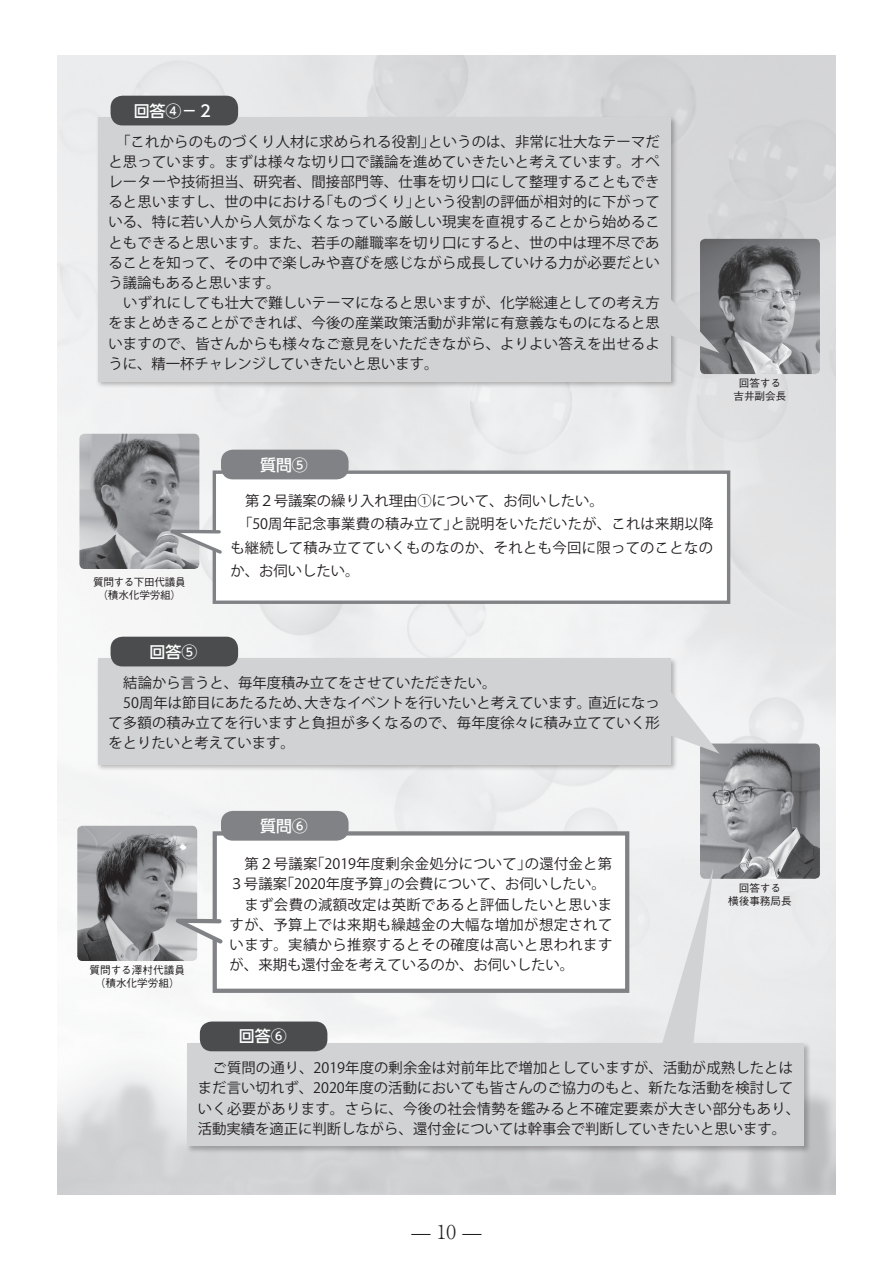
<style>
.page{position:relative;width:893px;height:1263px;background:#fff}
.page>*{position:absolute;margin:0;border:0;box-sizing:border-box;transform-origin:0 0}
.t1{font:300 19.2px "Ryumin Pro";color:#231f20}
.t2{font:500 15.9px "UD Shin Go Pro";color:#fff}
.t3{font:14.4px/20.2px "Koz Go Pro";letter-spacing:.01em;color:#231f20;text-align:justify}
.t4{font:14.4px "Koz Go Pro";letter-spacing:.03em;color:#231f20}
.t5{font:500 10.65px/12.8px "Gothic BBB Pro";color:#231f20;text-align:center}
.t6{font:500 10.65px/12.8px "Gothic BBB Pro";letter-spacing:-.025em;color:#231f20;text-align:center}
</style>
<div class="page">
<img style="left:57px;top:55px;width:779px;height:1140px">
<img style="left:79px;top:434px;width:120px;height:135px">
<img style="left:700px;top:743px;width:120px;height:136px">
<img style="left:700px;top:239px;width:120px;height:135px">
<img style="left:77px;top:826px;width:120px;height:135px">
<div style="left:213px;top:470px;width:517px;height:134px;background:#fff;border:3px solid #808285"></div>
<div style="left:213px;top:831px;width:416px;height:162px;background:#fff;border:4px solid #808285"></div>
<svg style="left:155px;top:528px;width:67px;height:28px"></svg>
<svg style="left:159px;top:916px;width:64px;height:31px"></svg>
<div style="left:96px;top:656px;width:582px;height:116px;background:#231f20;opacity:.3"></div>
<div style="left:98px;top:658px;width:572px;height:106px;background:#d1d2d4"></div>
<div style="left:96px;top:115px;width:582px;height:274px;background:#231f20;opacity:.3"></div>
<div style="left:98px;top:117px;width:572px;height:264px;background:#d1d2d4"></div>
<div style="left:185px;top:1042px;width:626px;height:111px;background:#231f20;opacity:.3"></div>
<div style="left:187px;top:1043px;width:617px;height:103px;background:#d1d2d4"></div>
<svg style="left:670px;top:685px;width:49px;height:69px"></svg>
<svg style="left:660px;top:868px;width:53px;height:175px;background:#e3e3e5"></svg>
<svg style="left:670px;top:293px;width:49px;height:60px;background:#b2b3b5"></svg>
<div style="left:221px;top:450px;width:128px;height:29px;background:#808285;border-radius:12px"></div>
<div style="left:221px;top:811px;width:128px;height:30px;background:#808285;border-radius:12px"></div>
<div style="left:111px;top:637px;width:127px;height:29px;background:#4b4c4d;border-radius:12px"></div>
<div style="left:111px;top:96px;width:127px;height:29px;background:#4b4c4d;border-radius:12px"></div>
<div style="left:200px;top:1021px;width:127px;height:30px;background:#4b4c4d;border-radius:12px"></div>
<p class="t2" style="left:134px;top:98px;width:81px">回答④－２</p>
<p class="t3" style="left:108px;top:132px;width:553px;text-indent:8px">「これからのものづくり人材に求められる役割」というのは、非常に壮大なテーマだと思っています。まずは様々な切り口で議論を進めていきたいと考えています。オペレーターや技術担当、研究者、間接部門等、仕事を切り口にして整理することもできると思いますし、世の中における「ものづくり」という役割の評価が相対的に下がっている、特に若い人から人気がなくなっている厳しい現実を直視することから始めることもできると思います。また、若手の離職率を切り口にすると、世の中は理不尽であることを知って、その中で楽しみや喜びを感じながら成長していける力が必要だという議論もあると思います。</p>
<p class="t3" style="left:108px;top:293px;width:553px;text-indent:15px">いずれにしても壮大で難しいテーマになると思いますが、化学総連としての考え方をまとめきることができれば、今後の産業政策活動が非常に有意義なものになると思いますので、皆さんからも様々なご意見をいただきながら、よりよい答えを出せるように、精一杯チャレンジしていきたいと思います。</p>
<p class="t5" style="left:733px;top:375px;width:55px">回答する吉井副会長</p>
<p class="t6" style="left:93px;top:575px;width:94px">質問する下田代議員（積水化学労組）</p>
<p class="t2" style="left:150px;top:639px;width:49px">回答⑤</p>
<p class="t2" style="left:260px;top:452px;width:49px">質問⑤</p>
<p class="t3" style="left:245px;top:491px;width:360px">第２号議案の繰り入れ理由①について、お伺いしたい。</p>
<p class="t3" style="left:238px;top:514px;width:477px">「50周年記念事業費の積み立て」と説明をいただいたが、これは来期以降</p>
<p class="t3" style="left:230px;top:538px;width:484px">も継続して積み立てていくものなのか、それとも今回に限ってのことなの</p>
<p class="t3" style="left:230px;top:561px;width:131px">か、お伺いしたい。</p>
<p class="t3" style="left:123px;top:672px;width:375px">結論から言うと、毎年度積み立てをさせていただきたい。</p>
<p class="t3" style="left:123px;top:693px;width:538px">50周年は節目にあたるため、大きなイベントを行いたいと考えています。直近になっ</p>
<p class="t3" style="left:108px;top:713px;width:553px">て多額の積み立てを行いますと負担が多くなるので、毎年度徐々に積み立てていく形</p>
<p class="t3" style="left:108px;top:733px;width:188px">をとりたいと考えています。</p>
<p class="t5" style="left:89px;top:962px;width:97px">質問する澤村代議員（積水化学労組）</p>
<p class="t2" style="left:260px;top:813px;width:49px">質問⑥</p>
<p class="t3" style="left:244px;top:854px;width:369px">第２号議案「2019年度剰余金処分について」の還付金と第</p>
<p class="t3" style="left:230px;top:874px;width:378px">３号議案「2020年度予算」の会費について、お伺いしたい。</p>
<p class="t3" style="left:244px;top:895px;width:369px">まず会費の減額改定は英断であると評価したいと思いま</p>
<p class="t4" style="left:230px;top:915px;width:384px">すが、予算上では来期も繰越金の大幅な増加が想定されて</p>
<p class="t4" style="left:230px;top:935px;width:384px">います。実績から推察するとその確度は高いと思われます</p>
<p class="t3" style="left:230px;top:955px;width:346px">が、来期も還付金を考えているのか、お伺いしたい。</p>
<p class="t2" style="left:239px;top:1023px;width:49px">回答⑥</p>
<p class="t5" style="left:728px;top:880px;width:65px">回答する<br>横後事務局長</p>
<p class="t3" style="left:198px;top:1058px;width:604px;text-align:left;text-indent:15px">ご質問の通り、2019年度の剰余金は対前年比で増加としていますが、活動が成熟したとはまだ言い切れず、2020年度の活動においても皆さんのご協力のもと、新たな活動を検討していく必要があります。さらに、今後の社会情勢を鑑みると不確定要素が大きい部分もあり、活動実績を適正に判断しながら、還付金については幹事会で判断していきたいと思います。</p>
<h1 class="t1" style="left:411px;top:1217px;width:72px">— 10 —</h1>
</div>
